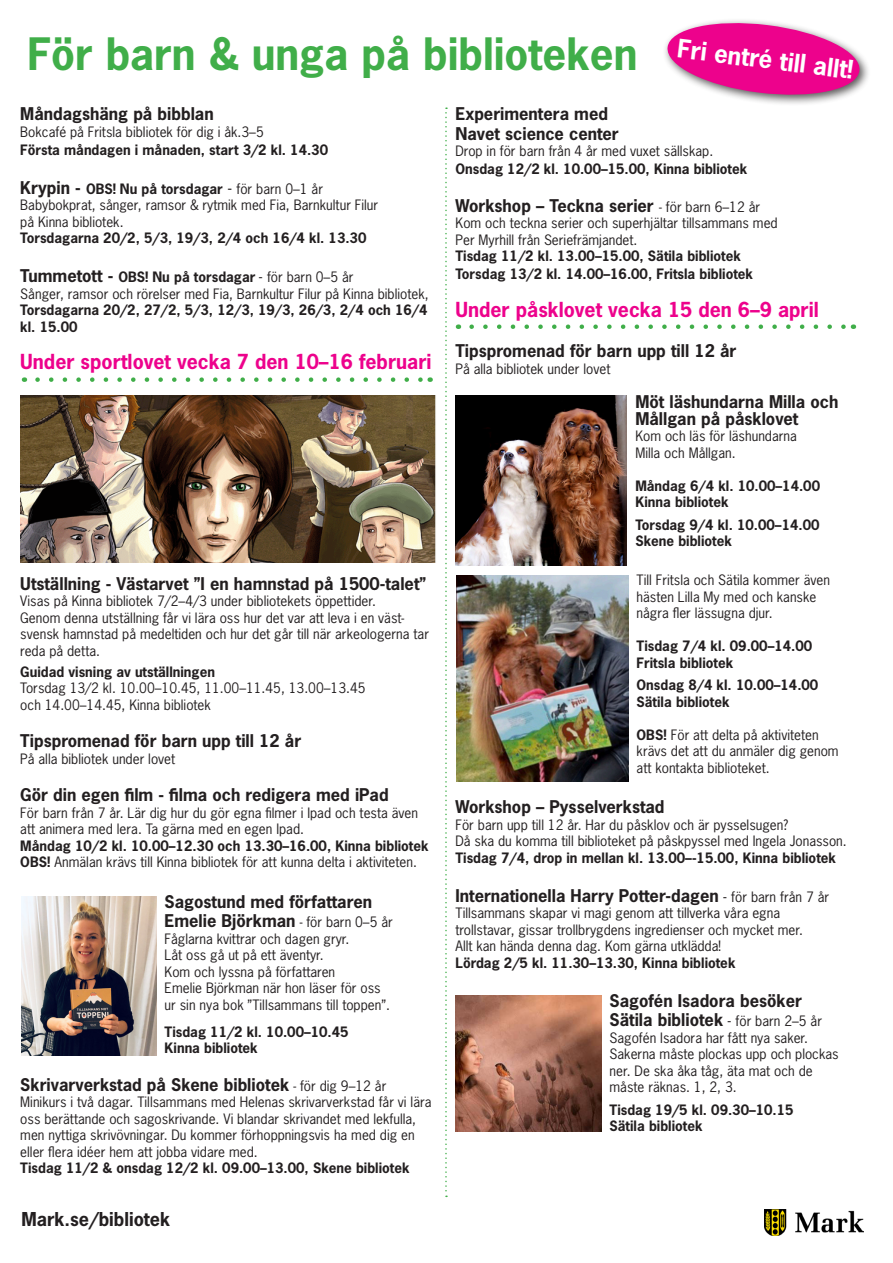
<style>
.page{position:relative;width:893px;height:1263px;background:#fff}
.page>*{position:absolute;margin:0;border:0;box-sizing:border-box;transform-origin:0 0}
.t1{font:700 42px "News Gothic Std";color:#40ae49}
.t2{font:700 24px "News Gothic Std";color:#fff}
.t3{font:700 19.5px "News Gothic Std";color:#ed028c}
.t4{font:700 18px "News Gothic Std";color:#231f20}
.t5{font:700 16.5px/19.5px "News Gothic Std";color:#231f20}
.t6{font:13.5px/16.5px "News Gothic Std";color:#231f20}
.t7{font:700 13.5px/16.5px "News Gothic Std";color:#231f20}
.s1{font-weight:700;font-size:16.5px}
.s2{font-weight:700}
.s3{font-size:16.5px}
.s4{font-size:15px}
.s5{font-weight:400;font-size:13.5px}
.s6{font-weight:400;font-size:15px}
</style>
<div class="page">
<div style="left:662px;top:18px;width:209px;height:88px;background:#231f20;opacity:.75"></div>
<svg style="left:665px;top:19px;width:197px;height:80px"></svg>
<img style="left:21px;top:896px;width:135px;height:159px">
<img style="left:455px;top:995px;width:146px;height:136px">
<img style="left:20px;top:395px;width:416px;height:167px">
<img style="left:456px;top:575px;width:172px;height:206px">
<img style="left:456px;top:395px;width:171px;height:170px">
<img style="left:764px;top:1209px;width:99px;height:26px">
<svg style="left:37px;top:377px;width:386px;height:5px"></svg>
<svg style="left:472px;top:324px;width:374px;height:5px"></svg>
<svg style="left:445px;top:108px;width:2px;height:1089px"></svg>
<h1 class="t1" style="left:28px;top:27px;width:611px">För barn &amp; unga på biblioteken</h1>
<h2 class="t2" style="left:680px;top:33px;width:178px;rotate:7deg">Fri entré till allt!</h2>
<p class="t5" style="left:20px;top:104px;width:195px">Måndagshäng på bibblan</p>
<p class="t6" style="left:20px;top:123px;width:245px">Bokcafé på Fritsla bibliotek för dig i åk.3–5</p>
<p class="t7" style="left:20px;top:141px;width:309px">Första måndagen i månaden, start 3/2 kl. 14.30</p>
<p class="t6" style="left:20px;top:180px;width:359px"><span class="s1">Krypin -</span> <span class="s2">OBS! Nu på torsdagar</span> <span class="s3">-</span> för barn 0–1 år<br>Babybokprat, sånger, ramsor &amp; rytmik med Fia, Barnkultur Filur på Kinna bibliotek.</p>
<p class="t7" style="left:20px;top:230px;width:348px">Torsdagarna 20/2, 5/3, 19/3, 2/4 och 16/4 kl. 13.30</p>
<p class="t6" style="left:20px;top:269px;width:410px"><span class="s1">Tummetott -</span> <span class="s2">OBS! Nu på torsdagar</span> <span class="s4">-</span> för barn 0–5 år<br>Sånger, ramsor och rörelser med Fia, Barnkultur Filur på Kinna bibliotek,</p>
<p class="t7" style="left:20px;top:302px;width:409px">Torsdagarna 20/2, 27/2, 5/3, 12/3, 19/3, 26/3, 2/4 och 16/4 kl. 15.00</p>
<h3 class="t3" style="left:20px;top:349px;width:413px">Under sportlovet vecka 7 den 10–16 februari</h3>
<p class="t5" style="left:20px;top:574px;width:407px">Utställning - Västarvet ”I en hamnstad på 1500-talet”</p>
<p class="t6" style="left:20px;top:593px;width:410px">Visas på Kinna bibliotek 7/2–4/3 under bibliotekets öppettider.<br>Genom denna utställning får vi lära oss hur det var att leva i en väst&shy;svensk hamnstad på medeltiden och hur det går till när arkeologerna tar reda på detta.</p>
<p class="t7" style="left:20px;top:663px;width:196px">Guidad visning av utställningen</p>
<p class="t6" style="left:20px;top:680px;width:347px">Torsdag 13/2 kl. 10.00–10.45, 11.00–11.45, 13.00–13.45 och 14.00–14.45, Kinna bibliotek</p>
<p class="t5" style="left:20px;top:731px;width:282px">Tipspromenad för barn upp till 12 år</p>
<p class="t6" style="left:20px;top:750px;width:156px">På alla bibliotek under lovet</p>
<p class="t5" style="left:20px;top:785px;width:370px">Gör din egen film - filma och redigera med iPad</p>
<p class="t6" style="left:20px;top:804px;width:399px">För barn från 7 år. Lär dig hur du gör egna filmer i Ipad och testa även att animera med lera. Ta gärna med en egen Ipad.</p>
<p class="t6" style="left:20px;top:837px;width:410px"><span class="s2">Måndag 10/2 kl. 10.00–12.30 och 13.30–16.00, Kinna bibliotek<br>OBS!</span> Anmälan krävs till Kinna bibliotek för att kunna delta i aktiviteten.</p>
<p class="t5" style="left:165px;top:892px;width:230px">Sagostund med författaren<br>Emelie Björkman <span class="s5">- för barn 0–5 år</span></p>
<p class="t6" style="left:165px;top:930px;width:227px">Fåglarna kvittrar och dagen gryr.<br>Låt oss gå ut på ett äventyr.<br>Kom och lyssna på författaren<br>Emelie Björkman när hon läser för oss ur sin nya bok ”Tillsammans till toppen”.</p>
<p class="t7" style="left:165px;top:1023px;width:186px">Tisdag 11/2 kl. 10.00–10.45<br>Kinna bibliotek</p>
<p class="t5" style="left:20px;top:1075px;width:368px">Skrivarverkstad på Skene bibliotek <span class="s5">- för dig 9–12 år</span></p>
<p class="t6" style="left:20px;top:1094px;width:413px">Minikurs i två dagar. Tillsammans med Helenas skrivarverkstad får vi lära oss berättande och sagoskrivande. Vi blandar skrivandet med lekfulla, men nyttiga skrivövningar. Du kommer förhoppningsvis ha med dig en eller flera idéer hem att jobba vidare med.</p>
<p class="t7" style="left:20px;top:1160px;width:391px">Tisdag 11/2 &amp; onsdag 12/2 kl. 09.00–13.00, Skene bibliotek</p>
<h3 class="t4" style="left:21px;top:1207px;width:150px">Mark.se/bibliotek</h3>
<p class="t5" style="left:455px;top:104px;width:165px">Experimentera med<br>Navet science center</p>
<p class="t6" style="left:455px;top:143px;width:259px">Drop in för barn från 4 år med vuxet sällskap.</p>
<p class="t7" style="left:455px;top:161px;width:293px">Onsdag 12/2 kl. 10.00–15.00, Kinna bibliotek</p>
<p class="t5" style="left:455px;top:196px;width:306px">Workshop – Teckna serier <span class="s5">- för barn 6–12 år</span></p>
<p class="t6" style="left:455px;top:215px;width:324px">Kom och teckna serier och superhjältar tillsammans med<br>Per Myrhill från Seriefrämjandet.</p>
<p class="t7" style="left:455px;top:247px;width:299px;line-height:18px">Tisdag 11/2 kl. 13.00–15.00, Sätila bibliotek<br>Torsdag 13/2 kl. 14.00–16.00, Fritsla bibliotek</p>
<h3 class="t3" style="left:455px;top:297px;width:365px">Under påsklovet vecka 15 den 6–9 april</h3>
<p class="t5" style="left:455px;top:341px;width:282px">Tipspromenad för barn upp till 12 år</p>
<p class="t6" style="left:455px;top:360px;width:156px">På alla bibliotek under lovet</p>
<p class="t5" style="left:635px;top:394px;width:205px;line-height:16.5px">Möt läshundarna Milla och<br>Mållgan på påsklovet</p>
<p class="t6" style="left:635px;top:428px;width:163px">Kom och läs för läshundarna<br>Milla och Mållgan.</p>
<p class="t7" style="left:635px;top:477px;width:186px">Måndag 6/4 kl. 10.00–14.00<br>Kinna bibliotek</p>
<p class="t7" style="left:635px;top:516px;width:186px">Torsdag 9/4 kl. 10.00–14.00<br>Skene bibliotek</p>
<p class="t6" style="left:637px;top:572px;width:195px">Till Fritsla och Sätila kommer även hästen Lilla My med och kanske några fler lässugna djur.</p>
<p class="t7" style="left:637px;top:638px;width:177px">Tisdag 7/4 kl. 09.00–14.00<br>Fritsla bibliotek</p>
<p class="t7" style="left:637px;top:677px;width:183px">Onsdag 8/4 kl. 10.00–14.00<br>Sätila bibliotek</p>
<p class="t6" style="left:637px;top:726px;width:204px"><span class="s2">OBS!</span> För att delta på aktiviteten krävs det att du anmäler dig genom att kontakta biblioteket.</p>
<p class="t5" style="left:455px;top:797px;width:211px">Workshop – Pysselverkstad</p>
<p class="t6" style="left:455px;top:816px;width:393px">För barn upp till 12 år. Har du påsklov och är pysselsugen?<br>Då ska du komma till biblioteket på påskpyssel med Ingela Jonasson.</p>
<p class="t7" style="left:455px;top:849px;width:382px">Tisdag 7/4, drop in mellan kl. 13.00–-15.00, Kinna bibliotek</p>
<p class="t5" style="left:455px;top:886px;width:375px">Internationella Harry Potter-dagen <span class="s6">-</span> <span class="s5">för barn från 7 år</span></p>
<p class="t6" style="left:455px;top:905px;width:349px">Tillsammans skapar vi magi genom att tillverka våra egna trollstavar, gissar trollbrygdens ingredienser och mycket mer.<br>Allt kan hända denna dag. Kom gärna utklädda!</p>
<p class="t7" style="left:455px;top:954px;width:281px">Lördag 2/5 kl. 11.30–13.30, Kinna bibliotek</p>
<p class="t5" style="left:610px;top:991px;width:214px">Sagofén Isadora besöker<br>Sätila bibliotek <span class="s6">-</span> <span class="s5">för barn 2–5 år</span></p>
<p class="t6" style="left:610px;top:1029px;width:231px">Sagofén Isadora har fått nya saker.<br>Sakerna måste plockas upp och plockas ner. De ska åka tåg, äta mat och de måste räknas. 1, 2, 3.</p>
<p class="t7" style="left:610px;top:1101px;width:186px">Tisdag 19/5 kl. 09.30–10.15<br>Sätila bibliotek</p>
</div>
